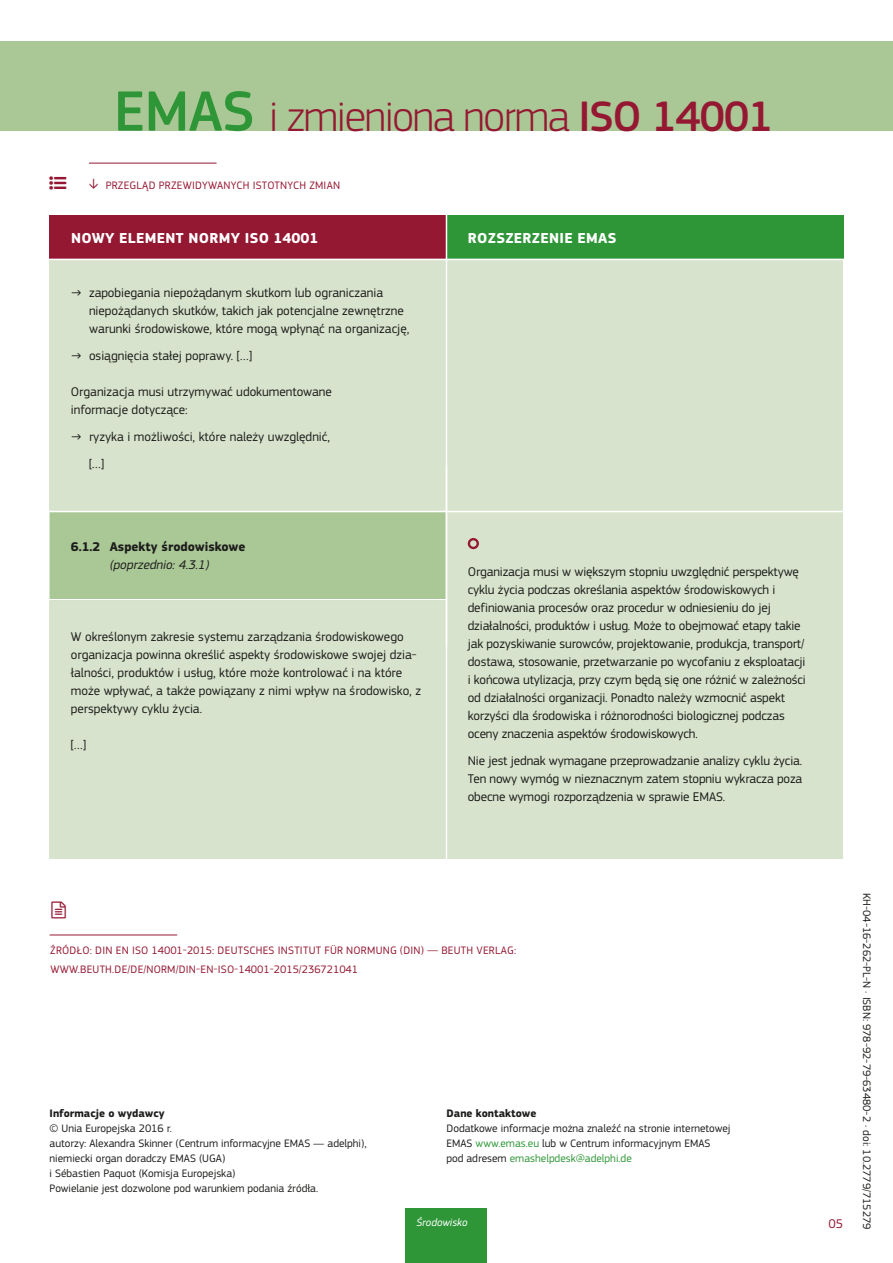
<style>
.page{position:relative;width:893px;height:1263px;background:#fff}
.page>*{position:absolute;margin:0;border:0;box-sizing:border-box;transform-origin:0 0}
.t1{font:300 44.25px "EC Square Sans Pro";letter-spacing:-.03em;color:#951832}
.t2{font:700 15px "EC Square Sans Pro";letter-spacing:.02em;color:#fff}
.t3{font:13.2px/18px "EC Square Sans Pro";letter-spacing:-.01em;color:#1d1d1b}
.t4{font:700 13.2px "EC Square Sans Pro";color:#1d1d1b}
.t5{font:italic 13.2px "EC Square Sans Pro";color:#1d1d1b}
.t6{font:13.2px "EC Square Sans Pro";color:#951832}
.t7{font:11.25px/15px "EC Square Sans Pro";color:#1d1d1b}
.t8{font:11.25px/18.8px "EC Square Sans Pro";letter-spacing:.02em;color:#951832}
.t9{font:700 11.25px "EC Square Sans Pro";color:#1d1d1b}
.t10{font:italic 11.1px "EC Square Sans Pro";color:#fff}
.s1{font-weight:500;font-size:59.1px;color:#2f9638}
.s2{font-weight:500}
.s3{font-weight:300;font-size:15px}
.s4{color:#2f9638}
</style>
<div class="page">
<div style="left:0;top:42px;width:893px;height:89px;background:#aac796"></div>
<div style="left:406px;top:1209px;width:81px;height:54px;background:#2f9638"></div>
<hr style="left:50px;top:935px;width:127px;height:1px;background:#951832">
<div style="left:50px;top:215px;width:793px;height:297px;background:#d7e3cc"></div>
<div style="left:50px;top:215px;width:396px;height:44px;background:#951832"></div>
<hr style="left:89px;top:163px;width:128px;height:1px;background:#951832">
<div style="left:50px;top:511px;width:793px;height:348px;background:#d7e3cc"></div>
<div style="left:50px;top:511px;width:396px;height:89px;background:#aac796"></div>
<svg style="left:468px;top:538px;width:11px;height:11px"></svg>
<hr style="left:446px;top:467px;width:1px;height:430px;background:#fff">
<hr style="left:21px;top:599px;width:425px;height:1px;background:#fff">
<hr style="left:19px;top:511px;width:851px;height:1px;background:#fff">
<div style="left:447px;top:215px;width:396px;height:44px;background:#2f9638"></div>
<hr style="left:446px;top:215px;width:1px;height:430px;background:#fff">
<hr style="left:19px;top:259px;width:851px;height:1px;background:#fff">
<h1 class="t1" style="left:114px;top:90px;width:661px"><span class="s1">EMAS</span> i zmieniona norma <span class="s2">ISO 14001</span></h1>
<p class="t8" style="left:89px;top:176px;width:253px"><span class="s3">h</span> PRZEGLĄD PRZEWIDYWANYCH ISTOTNYCH ZMIAN</p>
<p class="t2" style="left:71px;top:229px;width:249px">NOWY ELEMENT NORMY ISO 14001</p>
<p class="t3" style="left:89px;top:284px;width:322px;text-indent:-18px">→ zapobiegania niepożądanym skutkom lub ograniczania niepożądanych skutków, takich jak potencjalne zewnętrzne warunki środowiskowe, które mogą wpłynąć na organizację,</p>
<p class="t3" style="left:71px;top:347px;width:183px">→ osiągnięcia stałej poprawy. […]</p>
<p class="t3" style="left:71px;top:383px;width:263px">Organizacja musi utrzymywać udokumentowane informacje dotyczące:</p>
<p class="t3" style="left:89px;top:423px;width:243px;line-height:27px;text-indent:-18px">→ ryzyka i możliwości, które należy uwzględnić, […]</p>
<p class="t4" style="left:71px;top:538px;width:176px">6.1.2 Aspekty środowiskowe</p>
<p class="t5" style="left:110px;top:556px;width:101px">(poprzednio: 4.3.1)</p>
<p class="t3" style="left:71px;top:627px;width:352px">W określonym zakresie systemu zarządzania środowiskowego organizacja powinna określić aspekty środowiskowe swojej dzia&shy;łalności, produktów i usług, które może kontrolować i na które może wpływać, a także powiązany z nimi wpływ na środowisko, z perspektywy cyklu życia.</p>
<p class="t3" style="left:71px;top:735px;width:17px">[…]</p>
<p class="t2" style="left:468px;top:229px;width:150px">ROZSZERZENIE EMAS</p>
<p class="t3" style="left:468px;top:563px;width:340px">Organizacja musi w większym stopniu uwzględnić perspektywę cyklu życia podczas określania aspektów środowiskowych i definiowania procesów oraz procedur w odniesieniu do jej działalności, produktów i usług. Może to obejmować etapy takie jak pozyskiwanie surowców, projektowanie, produkcja, transport/ dostawa, stosowanie, przetwarzanie po wycofaniu z eksploatacji i końcowa utylizacja, przy czym będą się one różnić w zależności od działalności organizacji. Ponadto należy wzmocnić aspekt korzyści dla środowiska i różnorodności biologicznej podczas oceny znaczenia aspektów środowiskowych.</p>
<p class="t3" style="left:468px;top:752px;width:336px;text-align:justify">Nie jest jednak wymagane przeprowadzanie analizy cyklu życia.<br>Ten nowy wymóg w nieznacznym zatem stopniu wykracza poza obecne wymogi rozporządzenia w sprawie EMAS.</p>
<p class="t8" style="left:50px;top:941px;width:467px">ŹRÓDŁO: DIN EN ISO 14001-2015: DEUTSCHES INSTITUT FÜR NORMUNG (DIN) — BEUTH VERLAG:<br>WWW.BEUTH.DE/DE/NORM/DIN-EN-ISO-14001-2015/236721041</p>
<p class="t9" style="left:50px;top:1106px;width:117px">Informacje o wydawcy</p>
<p class="t7" style="left:50px;top:1121px;width:318px">© Unia Europejska 2016 r.<br>autorzy: Alexandra Skinner (Centrum informacyjne EMAS — adelphi), niemiecki organ doradczy EMAS (UGA)<br>i Sébastien Paquot (Komisja Europejska)<br>Powielanie jest dozwolone pod warunkiem podania źródła.</p>
<p class="t9" style="left:446px;top:1106px;width:91px">Dane kontaktowe</p>
<p class="t7" style="left:446px;top:1120px;width:286px">Dodatkowe informacje można znaleźć na stronie internetowej<br>EMAS <span class="s4">www.emas.eu</span> lub w Centrum informacyjnym EMAS<br>pod adresem <span class="s4">emashelpdesk@adelphi.de</span></p>
<p class="t10" style="left:416px;top:1216px;width:53px">Środowisko</p>
<p class="t6" style="left:828px;top:1215px;width:16px">05</p>
<p class="t7" style="left:874px;top:893px;width:338px;rotate:90deg">KH-04-16-262-PL-N · ISBN: 978-92-79-63480-2 · doi: 10.2779/715279</p>
</div>
